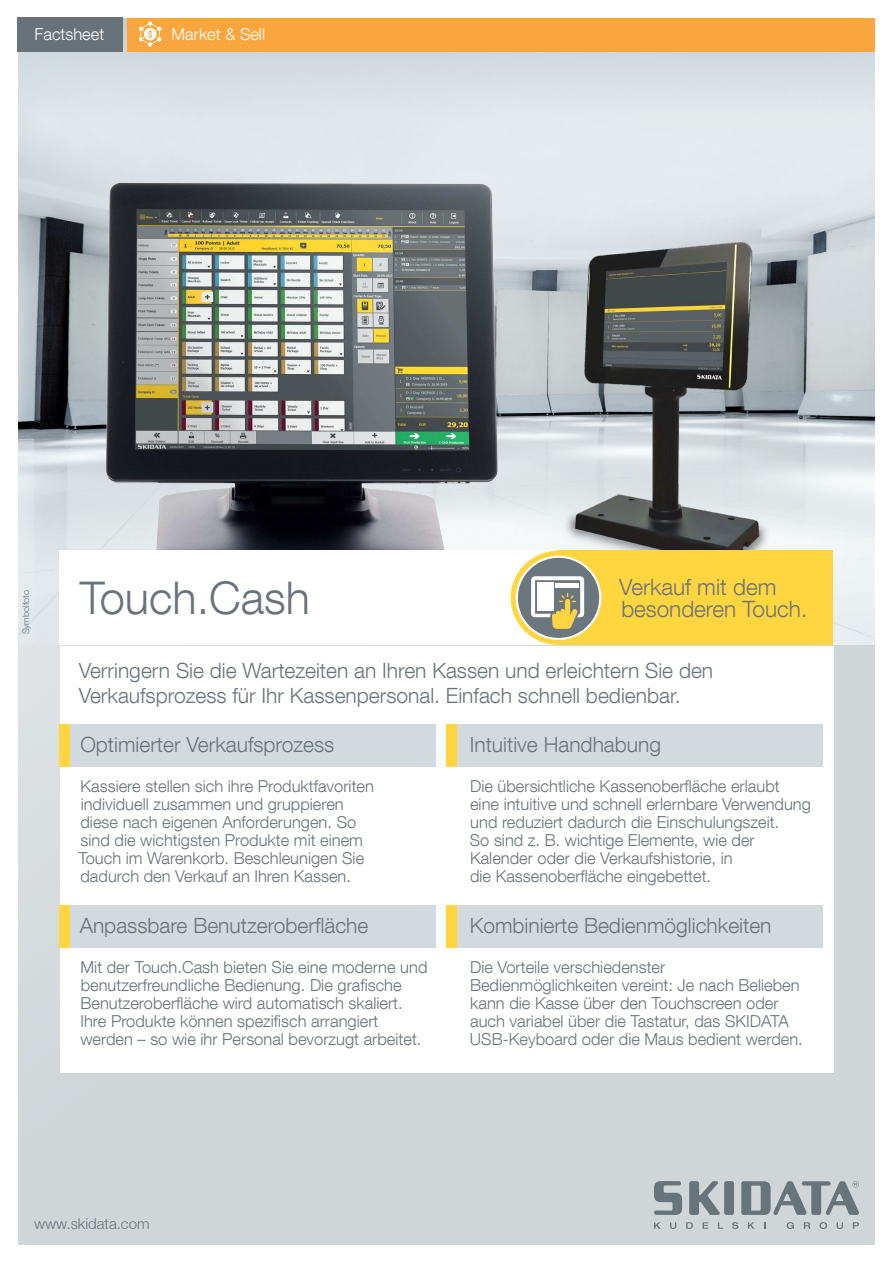
<style>
.page{position:relative;width:893px;height:1263px;background:#d0d5d8}
.page>*{position:absolute;margin:0;border:0;box-sizing:border-box;transform-origin:0 0}
.t1{font:300 45px "Helvetica Neue LT Com";color:#69737a}
.t2{font:300 22.5px "Helvetica Neue LT Com";color:#69737a}
.t3{font:300 21px/25.2px "Helvetica Neue LT Com";color:#69737a}
.t4{font:300 16.5px/18px "Helvetica Neue LT Com";color:#69737a}
.t5{font:300 16.5px "Helvetica Neue LT Com";color:#fff}
.t6{font:300 15px "Helvetica Neue LT";color:#69737a}
.t7{font:300 9px "Helvetica Neue LT Com";color:#69737a}
</style>
<div class="page">
<img style="left:19px;top:17px;width:857px;height:628px">
<img style="left:42px;top:126px;width:487px;height:490px">
<div style="left:127px;top:17px;width:749px;height:34px;background:#faa63f"></div>
<svg style="left:139px;top:21px;width:22px;height:26px"></svg>
<img style="left:557px;top:232px;width:216px;height:319px">
<div style="left:0;top:0;width:19px;height:1263px;background:#fff"></div>
<div style="left:0;top:0;width:893px;height:17px;background:#fff"></div>
<div style="left:0;top:1246px;width:893px;height:17px;background:#fff"></div>
<div style="left:876px;top:0;width:17px;height:1263px;background:#fff"></div>
<svg style="left:654px;top:1222px;width:7px;height:7px"></svg>
<svg style="left:670px;top:1222px;width:6px;height:7px"></svg>
<svg style="left:686px;top:1222px;width:7px;height:7px"></svg>
<svg style="left:702px;top:1222px;width:6px;height:7px"></svg>
<svg style="left:718px;top:1222px;width:5px;height:7px"></svg>
<svg style="left:732px;top:1222px;width:6px;height:7px"></svg>
<svg style="left:748px;top:1222px;width:7px;height:7px"></svg>
<svg style="left:787px;top:1222px;width:7px;height:7px"></svg>
<svg style="left:804px;top:1222px;width:6px;height:7px"></svg>
<svg style="left:819px;top:1222px;width:8px;height:7px"></svg>
<svg style="left:837px;top:1222px;width:6px;height:7px"></svg>
<svg style="left:853px;top:1222px;width:6px;height:7px"></svg>
<svg style="left:654px;top:1181px;width:28px;height:34px"></svg>
<div style="left:724px;top:1181px;width:10px;height:34px;background:#69737a;border-radius:2px"></div>
<svg style="left:741px;top:1181px;width:118px;height:34px"></svg>
<svg style="left:689px;top:1181px;width:31px;height:34px"></svg>
<div style="left:60px;top:647px;width:773px;height:426px;background:#fff"></div>
<div style="left:60px;top:551px;width:537px;height:94px;background:#fff"></div>
<div style="left:60px;top:724px;width:376px;height:42px;background:#d3dade"></div>
<div style="left:60px;top:724px;width:10px;height:42px;background:#ffd540"></div>
<div style="left:446px;top:724px;width:377px;height:42px;background:#d3dade"></div>
<div style="left:446px;top:724px;width:11px;height:42px;background:#ffd540"></div>
<div style="left:60px;top:905px;width:376px;height:42px;background:#d3dade"></div>
<div style="left:60px;top:905px;width:10px;height:42px;background:#ffd540"></div>
<div style="left:446px;top:905px;width:377px;height:42px;background:#d3dade"></div>
<div style="left:446px;top:905px;width:11px;height:42px;background:#ffd540"></div>
<div style="left:557px;top:551px;width:276px;height:94px;background:#ffd540"></div>
<div style="left:17px;top:17px;width:106px;height:34px;background:#687278"></div>
<div style="left:511px;top:551px;width:95px;height:94px;background:#ffd642;border-radius:50%"></div>
<svg style="left:516px;top:556px;width:85px;height:84px"></svg>
<p class="t5" style="left:35px;top:28px;width:71px">Factsheet</p>
<p class="t5" style="left:172px;top:28px;width:95px">Market &amp; Sell</p>
<p class="t7" style="left:22px;top:634px;width:46px;rotate:-90deg">Symbolfoto</p>
<h1 class="t1" style="left:80px;top:581px;width:232px">Touch.Cash</h1>
<h2 class="t2" style="left:619px;top:578px;width:159px">Verkauf mit dem</h2>
<h2 class="t2" style="left:621px;top:601px;width:187px">besonderen Touch.</h2>
<p class="t3" style="left:79px;top:660px;width:636px">Verringern Sie die Wartezeiten an Ihren Kassen und erleichtern Sie den<br>Verkaufsprozess für Ihr Kassenpersonal. Einfach schnell bedienbar.</p>
<p class="t3" style="left:80px;top:734px;width:255px">Optimierter Verkaufsprozess</p>
<p class="t4" style="left:78px;top:779px;width:297px">Kassiere stellen sich ihre Produktfavoriten individuell zusammen und gruppieren diese nach eigenen Anforderungen. So sind die wichtigsten Produkte mit einem Touch im Warenkorb. Beschleunigen Sie dadurch den Verkauf an Ihren Kassen.</p>
<p class="t3" style="left:80px;top:912px;width:290px">Anpassbare Benutzeroberfläche</p>
<p class="t4" style="left:80px;top:960px;width:349px">Mit der Touch.Cash bieten Sie eine moderne und benutzerfreundliche Bedienung. Die grafische Benutzeroberfläche wird automatisch skaliert.<br>Ihre Produkte können spezifisch arrangiert werden – so wie ihr Personal bevorzugt arbeitet.</p>
<p class="t3" style="left:470px;top:734px;width:193px">Intuitive Handhabung</p>
<p class="t4" style="left:470px;top:777px;width:343px">Die übersichtliche Kassenoberfläche erlaubt eine intuitive und schnell erlernbare Verwendung und reduziert dadurch die Einschulungszeit.<br>So sind z. B. wichtige Elemente, wie der Kalender oder die Verkaufshistorie, in<br>die Kassenoberfläche eingebettet.</p>
<p class="t3" style="left:470px;top:915px;width:303px">Kombinierte Bedienmöglichkeiten</p>
<p class="t4" style="left:470px;top:960px;width:334px">Die Vorteile verschiedenster Bedienmöglichkeiten vereint: Je nach Belieben kann die Kasse über den Touchscreen oder auch variabel über die Tastatur, das SKIDATA USB-Keyboard oder die Maus bedient werden.</p>
<p class="t6" style="left:34px;top:1215px;width:117px">www.skidata.com</p>
</div>
